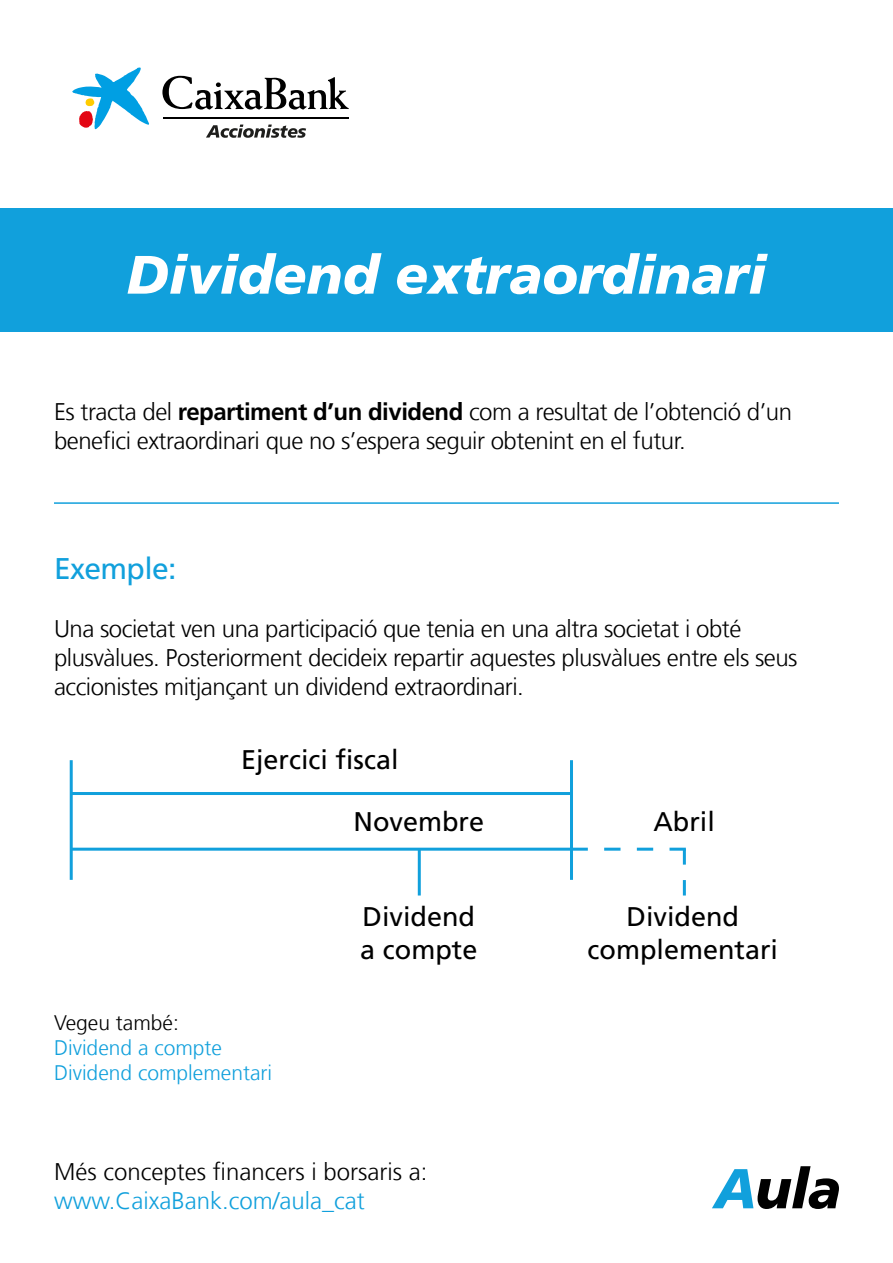
<style>
.page{position:relative;width:893px;height:1263px;background:#fff}
.page>*{position:absolute;margin:0;border:0;box-sizing:border-box;transform-origin:0 0}
.t1{font:italic 900 54px "La Caixa Frutiger";color:#fff}
.t2{font:30px "La Caixa Frutiger";letter-spacing:-.02em;color:#11a0dc}
.t3{font:27px/32.4px "La Caixa Frutiger";color:#000}
.t4{font:300 24px/28.8px "La Caixa Frutiger";letter-spacing:-.02em;color:#000}
.t5{font:300 24px "La Caixa Frutiger";color:#000}
.t6{font:300 24px "La Caixa Frutiger";color:#11a0dc}
.t7{font:300 21px/25.2px "La Caixa Frutiger";color:#11a0dc}
.t8{font:300 21px "La Caixa Frutiger";color:#000}
.s1{font-weight:700}
</style>
<div class="page">
<svg style="left:712px;top:1166px;width:127px;height:43px"></svg>
<svg style="left:206px;top:125px;width:100px;height:13px"></svg>
<hr style="left:163px;top:117px;width:186px;height:1px;background:#000">
<svg style="left:72px;top:68px;width:77px;height:61px"></svg>
<svg style="left:162px;top:76px;width:187px;height:34px"></svg>
<hr style="left:163px;top:118px;width:186px;height:1px;background:#000">
<div style="left:0;top:208px;width:893px;height:124px;background:#11a0dc"></div>
<hr style="left:54px;top:502px;width:785px;height:2px;background:#11a0dc">
<hr style="left:70px;top:760px;width:3px;height:120px;background:#11a0dc">
<hr style="left:570px;top:760px;width:3px;height:120px;background:#11a0dc">
<hr style="left:418px;top:849px;width:3px;height:46px;background:#11a0dc">
<svg style="left:571px;top:848px;width:115px;height:47px"></svg>
<hr style="left:71px;top:848px;width:499px;height:3px;background:#11a0dc">
<hr style="left:71px;top:792px;width:499px;height:3px;background:#11a0dc">
<h1 class="t1" style="left:127px;top:242px;width:641px">Dividend extraordinari</h1>
<p class="t4" style="left:54px;top:398px;width:740px">Es tracta del <span class="s1">repartiment d’un dividend</span> com a resultat de l’obtenció d’un benefici extraordinari que no s’espera seguir obtenint en el futur.</p>
<p class="t2" style="left:54px;top:551px;width:124px">Exemple:</p>
<p class="t4" style="left:54px;top:614px;width:745px">Una societat ven una participació que tenia en una altra societat i obté plusvàlues. Posteriorment decideix repartir aquestes plusvàlues entre els seus accionistes mitjançant un dividend extraordinari.</p>
<p class="t3" style="left:241px;top:743px;width:159px">Ejercici fiscal</p>
<p class="t3" style="left:354px;top:806px;width:132px">Novembre</p>
<p class="t3" style="left:653px;top:806px;width:63px">Abril</p>
<p class="t8" style="left:54px;top:1010px;width:126px">Vegeu també:</p>
<p class="t7" style="left:54px;top:1035px;width:220px">Dividend a compte<br>Dividend complementari</p>
<p class="t3" style="left:360px;top:901px;width:119px">Dividend a compte</p>
<p class="t3" style="left:588px;top:901px;width:192px;text-align:center">Dividend complementari</p>
<p class="t5" style="left:54px;top:1158px;width:375px">Més conceptes financers i borsaris a:</p>
<p class="t6" style="left:54px;top:1187px;width:312px">www.CaixaBank.com/aula_cat</p>
</div>
